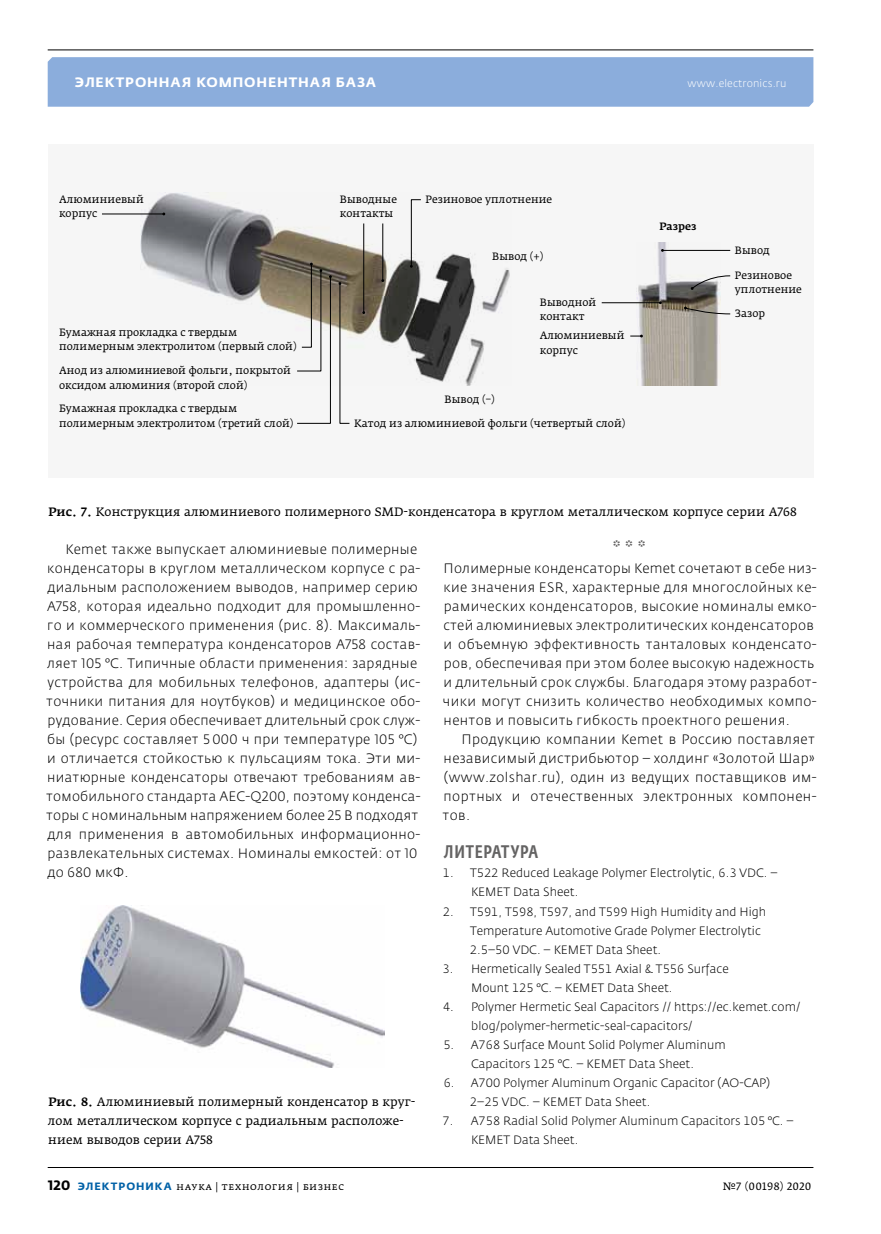
<style>
.page{position:relative;width:881px;height:1234px;background:#fff}
.page>*{position:absolute;margin:0;border:0;box-sizing:border-box;transform-origin:0 0}
.t1{font:500 18px "Fedra Sans Cond Pro";letter-spacing:.045em;color:#646363}
.t2{font:300 13.5px/19px "Fedra Sans Pro";letter-spacing:.025em;color:#000}
.t3{font:700 13.5px "Fedra Sans Alt Pro";letter-spacing:.06em;color:#fff}
.t4{font:300 12px/19px "Fedra Sans Pro";letter-spacing:.005em;color:#000}
.t5{font:12px/19px "Fedra Serif A Pro";letter-spacing:.005em;color:#000}
.t6{font:10.5px/14.2px "Fedra Serif A Pro";color:#000}
.t7{font:10.5px "Fedra Serif A Pro";letter-spacing:.03em;color:#000}
.t8{font:300 10.5px "Fedra Sans Pro";letter-spacing:.015em;color:#fff}
.t9{font:10.5px "Fedra Serif A Pro";letter-spacing:.035em;color:#000}
.t10{font:500 10.5px "Fedra Serif A Pro";color:#000}
.s1{font-weight:500}
.s2{font-family:"Fedra Sans Pro";font-weight:700;font-size:13.5px}
.s3{font-family:"Fedra Sans Alt Pro";font-weight:700;color:#0061a7}
</style>
<div class="page">
<div style="left:48px;top:57px;width:765px;height:50px;background:#8baddc"></div>
<hr style="left:48px;top:49px;width:765px;height:1px;background:#000">
<hr style="left:48px;top:1166px;width:765px;height:1px;background:#000">
<img style="left:80px;top:905px;width:304px;height:162px">
<div style="left:48px;top:145px;width:765px;height:332px;background:#f6f6f6"></div>
<img style="left:140px;top:193px;width:370px;height:192px">
<hr style="left:102px;top:214px;width:62px;height:1px;background:#000">
<svg style="left:410px;top:199px;width:11px;height:69px"></svg>
<hr style="left:363px;top:223px;width:1px;height:89px;background:#000">
<hr style="left:382px;top:223px;width:1px;height:57px;background:#000">
<svg style="left:296px;top:262px;width:36px;height:161px"></svg>
<svg style="left:338px;top:282px;width:12px;height:141px"></svg>
<img style="left:636px;top:242px;width:84px;height:143px">
<hr style="left:662px;top:250px;width:68px;height:1px;background:#000">
<svg style="left:690px;top:275px;width:40px;height:15px"></svg>
<svg style="left:683px;top:306px;width:47px;height:8px"></svg>
<hr style="left:601px;top:302px;width:59px;height:1px;background:#000">
<svg style="left:630px;top:334px;width:12px;height:3px"></svg>
<p class="t3" style="left:75px;top:74px;width:302px">Электронная компонентная база</p>
<p class="t8" style="left:687px;top:77px;width:100px">www.electronics.ru</p>
<p class="t6" style="left:59px;top:193px;width:86px">Алюминиевый корпус</p>
<p class="t6" style="left:340px;top:193px;width:59px">Выводные контакты</p>
<p class="t6" style="left:425px;top:193px;width:128px">Резиновое уплотнение</p>
<p class="t6" style="left:492px;top:250px;width:53px">Вывод (+)</p>
<p class="t6" style="left:59px;top:326px;width:239px">Бумажная прокладка с твердым полимерным электролитом (первый слой)</p>
<p class="t6" style="left:59px;top:364px;width:233px">Анод из алюминиевой фольги, покрытой оксидом алюминия (второй слой)</p>
<p class="t6" style="left:59px;top:402px;width:236px">Бумажная прокладка с твердым полимерным электролитом (третий слой)</p>
<p class="t6" style="left:539px;top:295px;width:58px">Выводной контакт</p>
<p class="t6" style="left:444px;top:392px;width:52px">Вывод (–)</p>
<p class="t6" style="left:539px;top:329px;width:86px">Алюминиевый корпус</p>
<p class="t6" style="left:354px;top:416px;width:273px">Катод из алюминиевой фольги (четвертый слой)</p>
<p class="t10" style="left:659px;top:219px;width:38px">Разрез</p>
<p class="t6" style="left:734px;top:243px;width:36px">Вывод</p>
<p class="t6" style="left:734px;top:269px;width:68px">Резиновое уплотнение</p>
<p class="t6" style="left:734px;top:307px;width:32px">Зазор</p>
<p class="t5" style="left:48px;top:502px;width:749px"><span class="s1">Рис. 7.</span> Конструкция алюминиевого полимерного SMD‑конденсатора в круглом металлическом корпусе серии A768</p>
<p class="t2" style="left:46px;top:539px;width:375px;text-indent:19px">Kemet также выпускает алюминиевые полимерные конденсаторы в круглом металлическом корпусе с ра&shy;диальным расположением выводов, например серию A758, которая идеально подходит для промышленно&shy;го и коммерческого применения (рис. 8). Максималь&shy;ная рабочая температура конденсаторов A758 состав&shy;ляет 105 °C. Типичные области применения: зарядные устройства для мобильных телефонов, адаптеры (ис&shy;точники питания для ноутбуков) и медицинское обо&shy;рудование. Серия обеспечивает длительный срок служ&shy;бы (ресурс составляет 5 000 ч при температуре 105 °C) и отличается стойкостью к пульсациям тока. Эти ми&shy;ниатюрные конденсаторы отвечают требованиям ав&shy;томобильного стандарта AEC-Q200, поэтому конденса&shy;торы с номинальным напряжением более 25 В подходят для применения в автомобильных информационно&shy;развлекательных системах. Номиналы емкостей: от 10 до 680 мкФ.</p>
<p class="t5" style="left:48px;top:1091px;width:369px"><span class="s1">Рис. 8.</span> Алюминиевый полимерный конденсатор в круг‑ лом металлическом корпусе с радиальным расположе‑ нием выводов серии A758</p>
<h1 class="t1" style="left:612px;top:536px;width:34px">* * *</h1>
<p class="t2" style="left:443px;top:558px;width:375px">Полимерные конденсаторы Kemet сочетают в себе низ&shy;кие значения ESR, характерные для многослойных ке&shy;рамических конденсаторов, высокие номиналы емко&shy;стей алюминиевых электролитических конденсаторов и объемную эффективность танталовых конденсато&shy;ров, обеспечивая при этом более высокую надежность и длительный срок службы. Благодаря этому разработ&shy;чики могут снизить количество необходимых компо&shy;нентов и повысить гибкость проектного решения.</p>
<p class="t2" style="left:442px;top:729px;width:375px;text-indent:19px">Продукцию компании Kemet в Россию поставляет независимый дистрибьютор – холдинг «Золотой Шар» (www.zolshar.ru), один из ведущих поставщиков им&shy;портных и отечественных электронных компонен&shy;тов.</p>
<h1 class="t1" style="left:443px;top:841px;width:95px">ЛИТЕРАТУРА</h1>
<p class="t4" style="left:471px;top:863px;width:308px;text-indent:-28px">1. T522 Reduced Leakage Polymer Electrolytic, 6.3 VDC. –<br>KEMET Data Sheet.</p>
<p class="t4" style="left:469px;top:901px;width:297px;text-indent:-27px">2. T591, T598, T597, and T599 High Humidity and High<br>Temperature Automotive Grade Polymer Electrolytic<br>2.5–50 VDC. – KEMET Data Sheet.</p>
<p class="t4" style="left:471px;top:958px;width:259px;text-indent:-28px">3. Hermetically Sealed T551 Axial &amp; T556 Surface<br>Mount 125 °C. – KEMET Data Sheet.</p>
<p class="t4" style="left:471px;top:996px;width:330px;text-indent:-28px">4. Polymer Hermetic Seal Capacitors // https://ec.kemet.com/ blog/polymer-hermetic-seal-capacitors/</p>
<p class="t4" style="left:443px;top:1034px;width:283px;text-align:center">5. A768 Surface Mount Solid Polymer Aluminum<br>Capacitors 125 °C. – KEMET Data Sheet.</p>
<p class="t4" style="left:469px;top:1072px;width:302px;text-indent:-26px">6. A700 Polymer Aluminum Organic Capacitor (AO-CAP)<br>2–25 VDC. – KEMET Data Sheet.</p>
<p class="t4" style="left:471px;top:1110px;width:324px;text-indent:-28px">7. A758 Radial Solid Polymer Aluminum Capacitors 105 °C. –<br>KEMET Data Sheet.</p>
<p class="t7" style="left:48px;top:1179px;width:298px"><span class="s2">120</span> <span class="s3">ЭЛЕКТРОНИКА</span> наука | технология | бизнес</p>
<p class="t9" style="left:722px;top:1179px;width:90px">№7 (00198) 2020</p>
</div>
